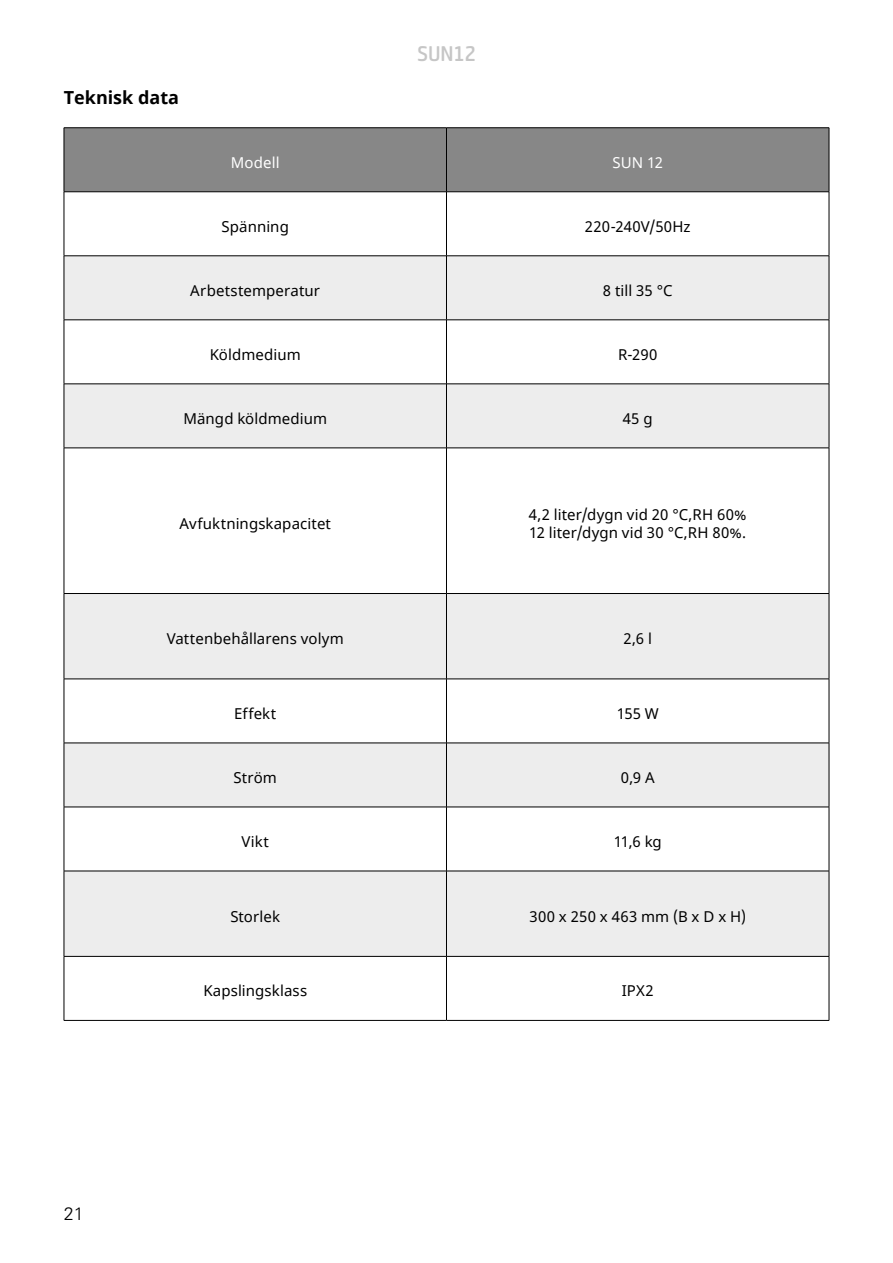
<style>
.page{position:relative;width:893px;height:1263px;background:#fff}
.page>*{position:absolute;margin:0;border:0;box-sizing:border-box;transform-origin:0 0}
.t1{font:600 24px "Neuron";color:#c6c6c6}
.t2{font:700 18px "Noto Sans";color:#000}
.t3{font:300 18px "Univers";color:#000}
.t4{font:15px/18px "Noto Sans";letter-spacing:.01em;color:#000}
.t5{font:15px "Noto Sans";letter-spacing:.005em;color:#fff}
</style>
<div class="page">
<div style="left:65px;top:128px;width:764px;height:63px;background:#878787"></div>
<div style="left:65px;top:257px;width:764px;height:63px;background:#ededed"></div>
<svg style="left:65px;top:385px;width:764px;height:571px;fill:#ededed"></svg>
<hr style="left:64px;top:127px;width:382px;height:1px;background:#000">
<hr style="left:64px;top:128px;width:1px;height:64px;background:#000">
<hr style="left:446px;top:127px;width:383px;height:1px;background:#000">
<hr style="left:446px;top:128px;width:1px;height:64px;background:#000">
<hr style="left:829px;top:128px;width:1px;height:64px;background:#000">
<hr style="left:64px;top:191px;width:382px;height:1px;background:#000">
<hr style="left:64px;top:192px;width:1px;height:64px;background:#000">
<hr style="left:446px;top:191px;width:383px;height:1px;background:#000">
<hr style="left:446px;top:192px;width:1px;height:64px;background:#000">
<hr style="left:829px;top:192px;width:1px;height:64px;background:#000">
<hr style="left:64px;top:256px;width:382px;height:1px;background:#000">
<hr style="left:64px;top:256px;width:1px;height:64px;background:#000">
<hr style="left:446px;top:256px;width:383px;height:1px;background:#000">
<hr style="left:446px;top:256px;width:1px;height:64px;background:#000">
<hr style="left:829px;top:256px;width:1px;height:64px;background:#000">
<hr style="left:64px;top:320px;width:382px;height:1px;background:#000">
<hr style="left:64px;top:320px;width:1px;height:64px;background:#000">
<hr style="left:446px;top:320px;width:383px;height:1px;background:#000">
<hr style="left:446px;top:320px;width:1px;height:64px;background:#000">
<hr style="left:829px;top:320px;width:1px;height:64px;background:#000">
<hr style="left:64px;top:384px;width:382px;height:1px;background:#000">
<hr style="left:64px;top:384px;width:1px;height:64px;background:#000">
<hr style="left:446px;top:384px;width:383px;height:1px;background:#000">
<hr style="left:446px;top:384px;width:1px;height:64px;background:#000">
<hr style="left:829px;top:384px;width:1px;height:64px;background:#000">
<hr style="left:64px;top:448px;width:382px;height:1px;background:#000">
<hr style="left:64px;top:448px;width:1px;height:145px;background:#000">
<hr style="left:446px;top:448px;width:383px;height:1px;background:#000">
<hr style="left:446px;top:448px;width:1px;height:145px;background:#000">
<hr style="left:829px;top:448px;width:1px;height:145px;background:#000">
<hr style="left:64px;top:593px;width:382px;height:1px;background:#000">
<hr style="left:64px;top:594px;width:1px;height:85px;background:#000">
<hr style="left:446px;top:593px;width:383px;height:1px;background:#000">
<hr style="left:446px;top:594px;width:1px;height:85px;background:#000">
<hr style="left:829px;top:594px;width:1px;height:85px;background:#000">
<hr style="left:64px;top:679px;width:382px;height:1px;background:#000">
<hr style="left:64px;top:679px;width:1px;height:64px;background:#000">
<hr style="left:446px;top:679px;width:383px;height:1px;background:#000">
<hr style="left:446px;top:679px;width:1px;height:64px;background:#000">
<hr style="left:829px;top:679px;width:1px;height:64px;background:#000">
<hr style="left:64px;top:743px;width:382px;height:1px;background:#000">
<hr style="left:64px;top:743px;width:1px;height:64px;background:#000">
<hr style="left:446px;top:743px;width:383px;height:1px;background:#000">
<hr style="left:446px;top:743px;width:1px;height:64px;background:#000">
<hr style="left:829px;top:743px;width:1px;height:64px;background:#000">
<hr style="left:64px;top:807px;width:382px;height:1px;background:#000">
<hr style="left:64px;top:807px;width:1px;height:64px;background:#000">
<hr style="left:446px;top:807px;width:383px;height:1px;background:#000">
<hr style="left:446px;top:807px;width:1px;height:64px;background:#000">
<hr style="left:829px;top:807px;width:1px;height:64px;background:#000">
<hr style="left:64px;top:871px;width:382px;height:1px;background:#000">
<hr style="left:64px;top:871px;width:1px;height:85px;background:#000">
<hr style="left:446px;top:871px;width:383px;height:1px;background:#000">
<hr style="left:446px;top:871px;width:1px;height:85px;background:#000">
<hr style="left:829px;top:871px;width:1px;height:85px;background:#000">
<hr style="left:64px;top:956px;width:382px;height:1px;background:#000">
<hr style="left:64px;top:956px;width:1px;height:64px;background:#000">
<hr style="left:446px;top:956px;width:383px;height:1px;background:#000">
<hr style="left:446px;top:956px;width:1px;height:64px;background:#000">
<hr style="left:829px;top:956px;width:1px;height:64px;background:#000">
<hr style="left:64px;top:1020px;width:382px;height:1px;background:#000">
<hr style="left:446px;top:1020px;width:383px;height:1px;background:#000">
<p class="t2" style="left:64px;top:85px;width:117px">Teknisk data</p>
<h1 class="t1" style="left:417px;top:40px;width:60px">SUN12</h1>
<p class="t5" style="left:231px;top:152px;width:50px">Modell</p>
<p class="t5" style="left:613px;top:152px;width:52px">SUN 12</p>
<p class="t4" style="left:221px;top:218px;width:69px">Spänning</p>
<p class="t4" style="left:585px;top:218px;width:107px">220-240V/50Hz</p>
<p class="t4" style="left:190px;top:282px;width:131px">Arbetstemperatur</p>
<p class="t4" style="left:603px;top:282px;width:71px">8 till 35 °C</p>
<p class="t4" style="left:210px;top:346px;width:92px">Köldmedium</p>
<p class="t4" style="left:618px;top:346px;width:41px">R-290</p>
<p class="t4" style="left:183px;top:410px;width:145px">Mängd köldmedium</p>
<p class="t4" style="left:623px;top:410px;width:31px">45 g</p>
<p class="t4" style="left:179px;top:515px;width:153px">Avfuktningskapacitet</p>
<p class="t4" style="left:529px;top:506px;width:219px">4,2 liter/dygn vid 20 °C,RH 60%<br>12 liter/dygn vid 30 °C,RH 80%.</p>
<p class="t4" style="left:167px;top:630px;width:179px">Vattenbehållarens volym</p>
<p class="t4" style="left:624px;top:630px;width:30px">2,6 l</p>
<p class="t4" style="left:234px;top:705px;width:44px">Effekt</p>
<p class="t4" style="left:617px;top:705px;width:44px">155 W</p>
<p class="t4" style="left:234px;top:769px;width:45px">Ström</p>
<p class="t4" style="left:621px;top:769px;width:35px">0,9 A</p>
<p class="t4" style="left:242px;top:833px;width:29px">Vikt</p>
<p class="t4" style="left:614px;top:833px;width:50px">11,6 kg</p>
<p class="t4" style="left:230px;top:908px;width:51px">Storlek</p>
<p class="t4" style="left:529px;top:908px;width:218px">300 x 250 x 463 mm (B x D x H)</p>
<p class="t3" style="left:64px;top:1203px;width:22px">21</p>
<p class="t4" style="left:203px;top:982px;width:105px">Kapslingsklass</p>
<p class="t4" style="left:622px;top:982px;width:33px">IPX2</p>
</div>
